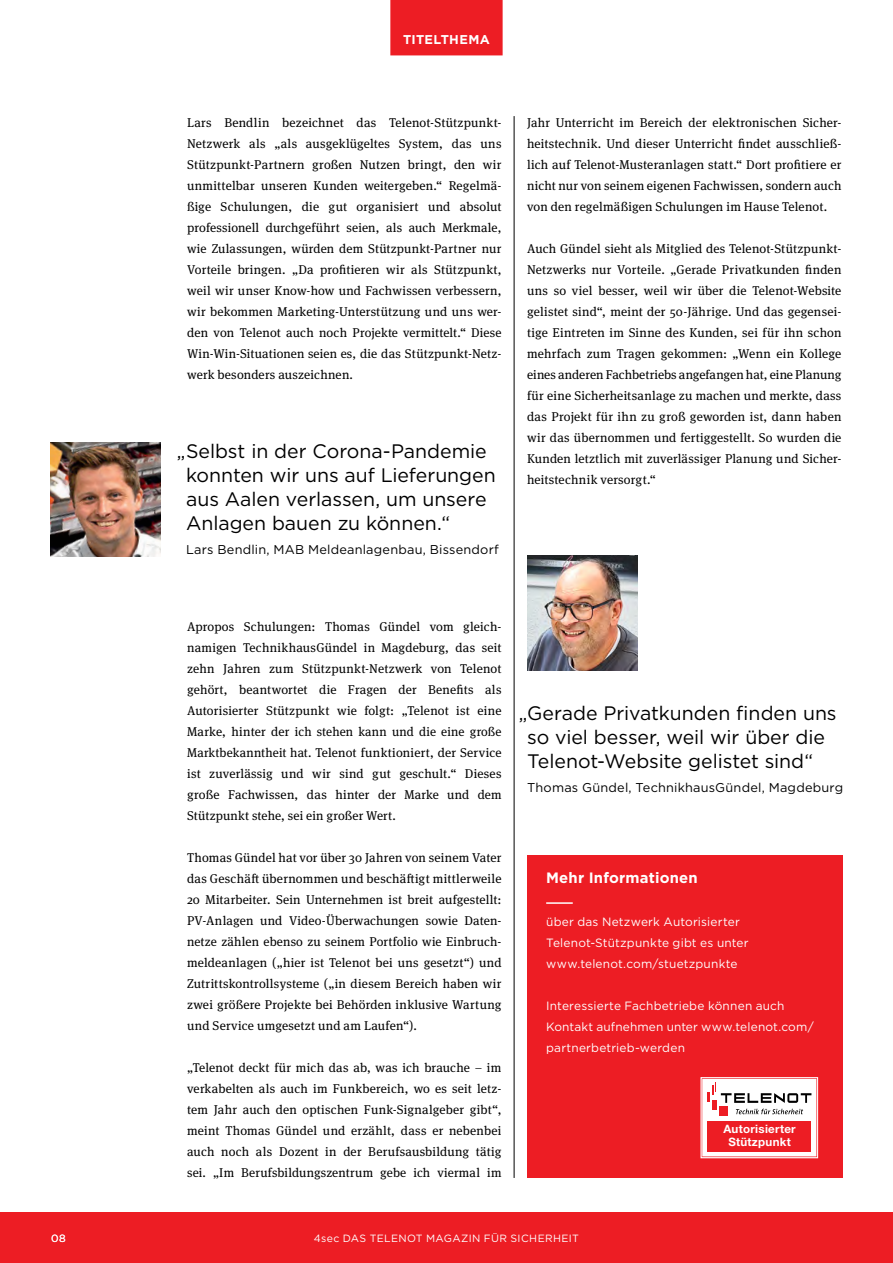
<style>
.page{position:relative;width:893px;height:1263px;background:#fff}
.page>*{position:absolute;margin:0;border:0;box-sizing:border-box;transform-origin:0 0}
.t1{font:19.5px/24px "Gotham";letter-spacing:-.005em;color:#000}
.t2{font:700 15px "Gotham";letter-spacing:.01em;color:#fff}
.t3{font:12.75px/21px "Meta Serif OT";letter-spacing:.015em;color:#000;text-align:justify}
.t4{font:12.75px "Gotham";letter-spacing:.015em;color:#000}
.t5{font:700 12.75px "Gotham";letter-spacing:.02em;color:#fff}
.t6{font:12px/21px "Gotham";letter-spacing:.015em;color:#fff}
.t7{font:700 11.55px/13.5px "Helvetica Neue LT Pro";letter-spacing:.025em;color:#fff;text-align:center}
.t8{font:10.5px "Gotham";letter-spacing:.035em;color:#fff}
</style>
<div class="page">
<img style="left:51px;top:442px;width:110px;height:115px">
<hr style="left:514px;top:116px;width:1px;height:1062px;background:#000">
<div style="left:527px;top:855px;width:316px;height:323px;background:#ed1d24"></div>
<hr style="left:546px;top:902px;width:27px;height:2px;background:#fff">
<img style="left:527px;top:556px;width:111px;height:114px">
<svg style="left:700px;top:1077px;width:118px;height:81px"></svg>
<div style="left:0;top:1212px;width:893px;height:51px;background:#ed1d24"></div>
<div style="left:390px;top:0;width:113px;height:55px;background:#ed1d24"></div>
<p class="t5" style="left:403px;top:31px;width:88px">TITELTHEMA</p>
<p class="t3" style="left:187px;top:112px;width:316px">Lars Bendlin bezeichnet das Telenot-Stützpunkt-Netzwerk als „als ausgeklügeltes System, das uns Stützpunkt-Partnern großen Nutzen bringt, den wir unmittelbar unseren Kunden weitergeben.“ Regelmä&shy;ßige Schulungen, die gut organisiert und absolut professionell durchgeführt seien, als auch Merkmale, wie Zulassungen, würden dem Stützpunkt-Partner nur Vorteile bringen. „Da profitieren wir als Stützpunkt, weil wir unser Know-how und Fachwissen verbessern, wir bekommen Marketing-Unterstützung und uns wer&shy;den von Telenot auch noch Projekte vermittelt.“ Diese Win-Win-Situationen seien es, die das Stützpunkt-Netz&shy;werk besonders auszeichnen.</p>
<h1 class="t1" style="left:186px;top:438px;width:311px;text-indent:-9px">„Selbst in der Corona-Pandemie konnten wir uns auf Lieferungen aus Aalen verlassen, um unsere<br>Anlagen bauen zu können.“</h1>
<p class="t4" style="left:186px;top:541px;width:314px">Lars Bendlin, MAB Meldeanlagenbau, Bissendorf</p>
<p class="t3" style="left:527px;top:112px;width:316px">Jahr Unterricht im Bereich der elektronischen Sicher&shy;heitstechnik. Und dieser Unterricht findet ausschließ&shy;lich auf Telenot-Musteranlagen statt.“ Dort profitiere er nicht nur von seinem eigenen Fachwissen, sondern auch von den regelmäßigen Schulungen im Hause Telenot.</p>
<p class="t3" style="left:527px;top:238px;width:316px">Auch Gündel sieht als Mitglied des Telenot-Stützpunkt-Netzwerks nur Vorteile. „Gerade Privatkunden finden uns so viel besser, weil wir über die Telenot-Website gelistet sind“, meint der 50-Jährige. Und das gegensei&shy;tige Eintreten im Sinne des Kunden, sei für ihn schon mehrfach zum Tragen gekommen: „Wenn ein Kollege eines anderen Fachbetriebs angefangen hat, eine Planung für eine Sicherheitsanlage zu machen und merkte, dass das Projekt für ihn zu groß geworden ist, dann haben wir das übernommen und fertiggestellt. So wurden die Kunden letztlich mit zuverlässiger Planung und Sicher&shy;heitstechnik versorgt.“</p>
<p class="t3" style="left:187px;top:616px;width:316px">Apropos Schulungen: Thomas Gündel vom gleich&shy;namigen TechnikhausGündel in Magdeburg, das seit zehn Jahren zum Stützpunkt-Netzwerk von Telenot gehört, beantwortet die Fragen der Benefits als Autorisierter Stützpunkt wie folgt: „Telenot ist eine Marke, hinter der ich stehen kann und die eine große Marktbekanntheit hat. Telenot funktioniert, der Service ist zuverlässig und wir sind gut geschult.“ Dieses große Fachwissen, das hinter der Marke und dem Stützpunkt stehe, sei ein großer Wert.</p>
<p class="t3" style="left:187px;top:847px;width:316px">Thomas Gündel hat vor über 30 Jahren von seinem Vater das Geschäft übernommen und beschäftigt mittlerweile 20 Mitarbeiter. Sein Unternehmen ist breit aufgestellt:<br>PV-Anlagen und Video-Überwachungen sowie Daten&shy;netze zählen ebenso zu seinem Portfolio wie Einbruch&shy;meldeanlagen („hier ist Telenot bei uns gesetzt“) und Zutrittskontrollsysteme („in diesem Bereich haben wir zwei größere Projekte bei Behörden inklusive Wartung und Service umgesetzt und am Laufen“).</p>
<p class="t3" style="left:187px;top:1057px;width:316px">„Telenot deckt für mich das ab, was ich brauche – im verkabelten als auch im Funkbereich, wo es seit letz&shy;tem Jahr auch den optischen Funk-Signalgeber gibt“, meint Thomas Gündel und erzählt, dass er nebenbei auch noch als Dozent in der Berufsausbildung tätig sei. „Im Berufsbildungszentrum gebe ich viermal im</p>
<h1 class="t1" style="left:527px;top:700px;width:311px;text-indent:-8px">„Gerade Privatkunden finden uns so viel besser, weil wir über die<br>Telenot-Website gelistet sind“</h1>
<p class="t4" style="left:527px;top:779px;width:318px">Thomas Gündel, TechnikhausGündel, Magdeburg</p>
<p class="t2" style="left:546px;top:867px;width:153px">Mehr Informationen</p>
<p class="t6" style="left:546px;top:911px;width:204px">über das Netzwerk Autorisierter<br>Telenot-Stützpunkte gibt es unter www.telenot.com/stuetzpunkte</p>
<p class="t6" style="left:546px;top:995px;width:269px">Interessierte Fachbetriebe können auch<br>Kontakt aufnehmen unter www.telenot.com/ partnerbetrieb-werden</p>
<p class="t7" style="left:723px;top:1121px;width:74px">Autorisierter<br>Stützpunkt</p>
<p class="t8" style="left:51px;top:1231px;width:16px">08</p>
<p class="t8" style="left:314px;top:1231px;width:267px">4sec DAS TELENOT MAGAZIN FÜR SICHERHEIT</p>
</div>
